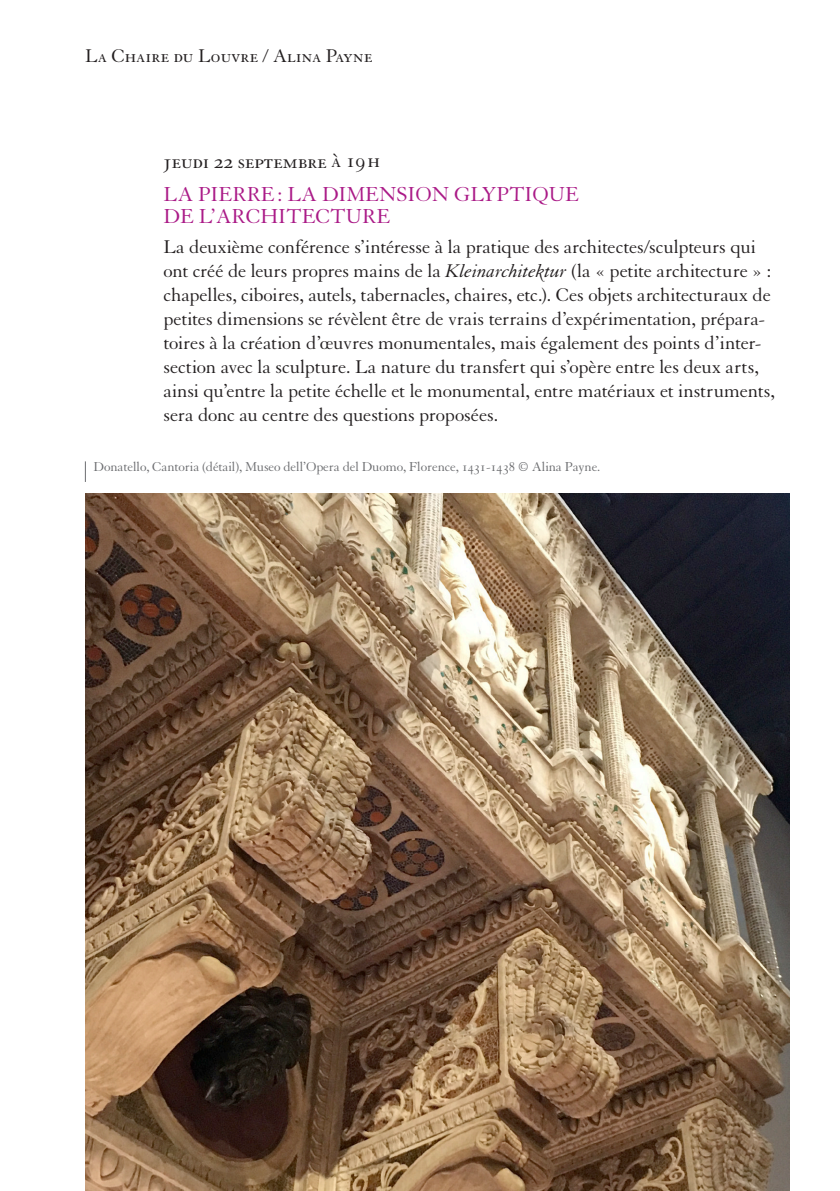
<style>
.page{position:relative;width:840px;height:1191px;background:#fff}
.page>*{position:absolute;margin:0;border:0;box-sizing:border-box;transform-origin:0 0}
.t1{font:22px/22px "Granjon LT Std";color:#aa1a87}
.t2{font:22px "Granjon LT Std";letter-spacing:-.01em;color:#231f20}
.t3{font:20px/24px "Granjon LT Std";color:#231f20}
.t4{font:14px "Granjon LT Std";letter-spacing:-.01em;color:#6c6d70}
.s1{font-style:italic}
</style>
<div class="page">
<svg style="left:85px;top:461px;width:1px;height:21px"></svg>
<img style="left:85px;top:493px;width:703px;height:698px">
<p class="t3" style="left:85px;top:44px;width:289px">La Chaire du Louvre / Alina Payne</p>
<p class="t2" style="left:163px;top:149px;width:218px">JEUDI 22 septembre À 19H</p>
<p class="t1" style="left:163px;top:184px;width:417px">LA PIERRE: LA DIMENSION GLYPTIQUE<br>DE L’ARCHITECTURE</p>
<p class="t3" style="left:163px;top:235px;width:612px">La deuxième conférence s’intéresse à la pratique des architectes/sculpteurs qui ont créé de leurs propres mains de la <span class="s1">Kleinarchitektur</span> (la « petite architecture » : chapelles, ciboires, autels, tabernacles, chaires, etc.). Ces objets architecturaux de petites dimensions se révèlent être de vrais terrains d’expérimentation, prépara&shy;toires à la création d’œuvres monumentales, mais également des points d’inter&shy;section avec la sculpture. La nature du transfert qui s’opère entre les deux arts, ainsi qu’entre la petite échelle et le monumental, entre matériaux et instruments, sera donc au centre des questions proposées.</p>
<p class="t4" style="left:94px;top:459px;width:508px">Donatello, Cantoria (détail), Museo dell’Opera del Duomo, Florence, 1431-1438 © Alina Payne.</p>
</div>
